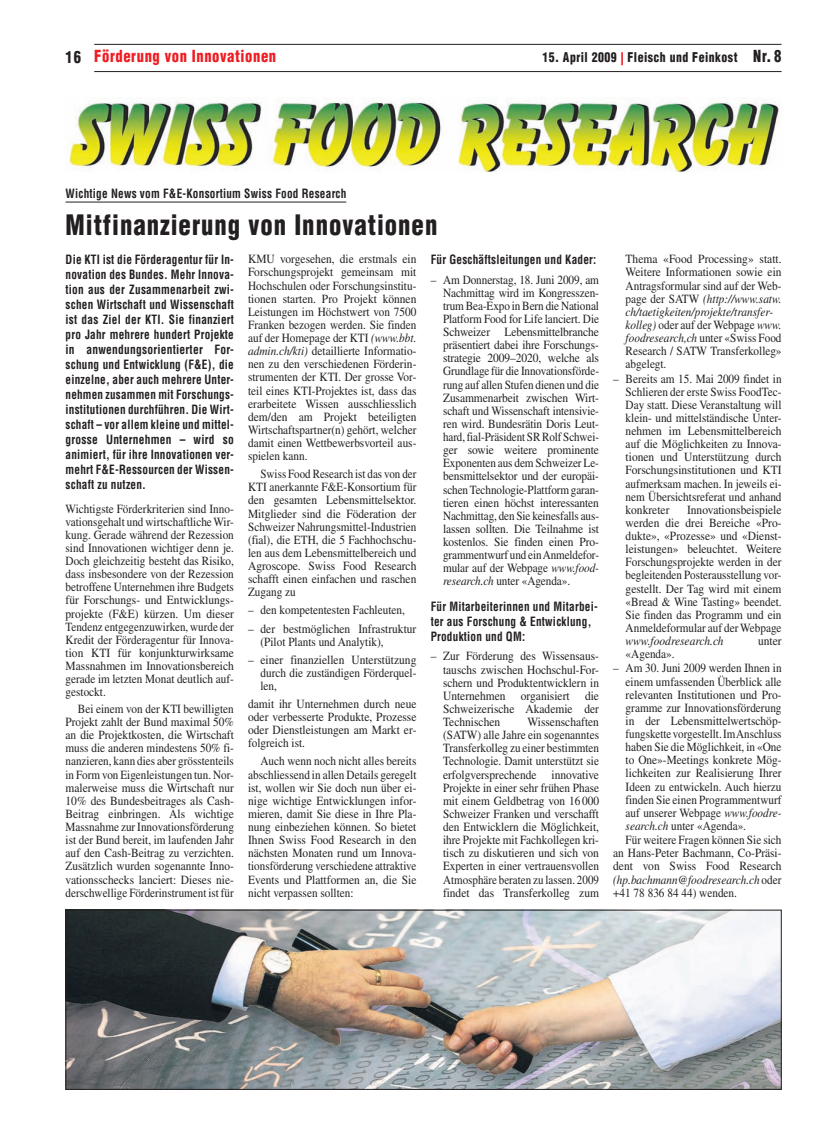
<style>
.page{position:relative;width:833px;height:1134px;background:#fff}
.page>*{position:absolute;margin:0;border:0;box-sizing:border-box;transform-origin:0 0}
.t1{font:900 condensed 27.5px "Helvetica LT Std";letter-spacing:.04em;color:#231f20;scale:.9 1}
.t2{font:900 condensed 16.25px "Helvetica LT Std";letter-spacing:.04em;color:#ee1d23;scale:.9 1}
.t3{font:900 condensed 13.12px "Helvetica LT Std";letter-spacing:.04em;color:#231f20;scale:.9 1}
.t4{font:12.5px/13.1px "Times LT Std";color:#231f20;text-align:justify;scale:.9 1}
.t5{font:12.5px/13.1px "Times LT Std";color:#231f20;text-align:justify;scale:.92 1}
.t6{font:700 condensed 12.5px/15px "Helvetica LT Std";letter-spacing:.02em;color:#231f20;text-align:justify;scale:.9 1}
.t7{font:12.5px/13.1px "Times LT Std";color:#231f20;text-align:justify;scale:.88 1}
.t8{font:12.5px "Times LT Std";color:#231f20;scale:.91 1}
.t9{font:italic 12.5px "Times LT Std";color:#231f20;scale:.9 1}
.t10{font:italic 12.5px "Times LT Std";color:#231f20;scale:.92 1}
.s1{color:#231f20}
.s2{color:#ee1d23}
.s3{font-size:16.25px}
.s4{font-style:italic}
.s5{font-style:normal}
</style>
<div class="page">
<img style="left:66px;top:97px;width:714px;height:75px">
<hr style="left:66px;top:202px;width:280px;height:1px;background:#231f20">
<img style="left:68px;top:912px;width:711px;height:176px">
<div style="left:66px;top:910px;width:715px;height:180px;border:1px solid #231f20"></div>
<hr style="left:94px;top:44px;width:687px;height:1px;background:#231f20">
<hr style="left:94px;top:71px;width:687px;height:1px;background:#231f20">
<h2 class="t2" style="left:66px;top:46px;width:236px"><span class="s1">16</span> Förderung von Innovationen</h2>
<p class="t3" style="left:542px;top:49px;width:267px">15. April 2009 <span class="s2">|</span> Fleisch und Feinkost <span class="s3">Nr. 8</span></p>
<p class="t6" style="left:66px;top:186px;width:314px">Wichtige News vom F&amp;E-Konsortium Swiss Food Research</p>
<h1 class="t1" style="left:66px;top:207px;width:414px">Mitfinanzierung von Innovationen</h1>
<p class="t6" style="left:66px;top:252px;width:189px">Die KTI ist die Förderagentur für In&shy;novation des Bundes. Mehr Innova&shy;tion aus der Zusammenarbeit zwi&shy;schen Wirtschaft und Wissenschaft ist das Ziel der KTI. Sie finanziert pro Jahr mehrere hundert Projekte in anwendungsorientierter For&shy;schung und Entwicklung (F&amp;E), die einzelne, aber auch mehrere Unter&shy;nehmen zusammen mit Forschungs&shy;institutionen durchführen. Die Wirt&shy;schaft – vor allem kleine und mittel&shy;grosse Unternehmen – wird so animiert, für ihre Innovationen ver&shy;mehrt F&amp;E-Ressourcen der Wissen&shy;schaft zu nutzen.</p>
<p class="t4" style="left:66px;top:502px;width:189px">Wichtigste Förderkriterien sind Inno&shy;vationsgehalt und wirtschaftliche Wir&shy;kung. Gerade während der Rezession sind Innovationen wichtiger denn je.<br>Doch gleichzeitig besteht das Risiko, dass insbesondere von der Rezession betroffene Unternehmen ihre Budgets für Forschungs- und Entwicklungs&shy;projekte (F&amp;E) kürzen. Um dieser Tendenz entgegenzuwirken, wurde der Kredit der Förderagentur für Innova&shy;tion KTI für konjunkturwirksame Massnahmen im Innovationsbereich gerade im letzten Monat deutlich auf&shy;gestockt.</p>
<p class="t4" style="left:66px;top:702px;width:189px;text-indent:12px">Bei einem von der KTI bewilligten Projekt zahlt der Bund maximal 50% an die Projektkosten, die Wirtschaft muss die anderen mindestens 50% fi&shy;nanzieren, kann dies aber grösstenteils in Form von Eigenleistungen tun. Nor&shy;malerweise muss die Wirtschaft nur 10% des Bundesbeitrages als Cash-Beitrag einbringen. Als wichtige Massnahme zur Innovationsförderung ist der Bund bereit, im laufenden Jahr auf den Cash-Beitrag zu verzichten.<br>Zusätzlich wurden sogenannte Inno&shy;vationsschecks lanciert: Dieses nie&shy;derschwellige Förderinstrument ist für</p>
<p class="t6" style="left:431px;top:252px;width:186px">Für Geschäftsleitungen und Kader:</p>
<p class="t4" style="left:443px;top:273px;width:175px;text-indent:-12px">– Am Donnerstag, 18. Juni 2009, am Nachmittag wird im Kongresszen&shy;trum Bea-Expo in Bern die National Platform Food for Life lanciert. Die Schweizer Lebensmittelbranche präsentiert dabei ihre Forschungs&shy;strategie 2009–2020, welche als Grundlage für die Innovationsförde&shy;rung auf allen Stufen dienen und die Zusammenarbeit zwischen Wirt&shy;schaft und Wissenschaft intensivie&shy;ren wird. Bundesrätin Doris Leut&shy;hard, fial-Präsident SR Rolf Schwei&shy;ger sowie weitere prominente Exponenten aus dem Schweizer Le&shy;bensmittelsektor und der europäi&shy;schen Technologie-Plattform garan&shy;tieren einen höchst interessanten Nachmittag, den Sie keinesfalls aus&shy;lassen sollten. Die Teilnahme ist kostenlos. Sie finden einen Pro&shy;grammentwurf und ein Anmeldefor&shy;mular auf der Webpage <span class="s4">www.food&shy;research.ch</span> unter «Agenda».</p>
<p class="t6" style="left:431px;top:598px;width:187px;text-align:left">Für Mitarbeiterinnen und Mitarbei&shy;ter aus Forschung &amp; Entwicklung,<br>Produktion und QM:</p>
<p class="t5" style="left:443px;top:650px;width:171px;text-indent:-12px">– Zur Förderung des Wissensaus&shy;tauschs zwischen Hochschul-For&shy;schern und Produktentwicklern in Unternehmen organisiert die Schweizerische Akademie der Technischen</p>
<p class="t5" style="left:248px;top:252px;width:184px">KMU vorgesehen, die erstmals ein Forschungsprojekt gemeinsam mit Hochschulen oder Forschungsinstitu&shy;tionen starten. Pro Projekt können Leistungen im Höchstwert von 7500<br>Franken bezogen werden. Sie finden auf der Homepage der KTI <span class="s4">(www.bbt. admin.ch/kti)</span> detaillierte Informatio&shy;nen zu den verschiedenen Förderin&shy;strumenten der KTI. Der grosse Vor&shy;teil eines KTI-Projektes ist, dass das erarbeitete Wissen ausschliesslich dem/den am Projekt beteiligten Wirtschaftspartner(n) gehört, welcher damit einen Wettbewerbsvorteil aus&shy;spielen kann.</p>
<p class="t7" style="left:248px;top:467px;width:193px;text-indent:12px">Swiss Food Research ist das von der KTI anerkannte F&amp;E-Konsortium für den gesamten Lebensmittelsektor.<br>Mitglieder sind die Föderation der Schweizer Nahrungsmittel-Industrien (fial), die ETH, die 5 Fachhochschu&shy;len aus dem Lebensmittelbereich und Agroscope. Swiss Food Research schafft einen einfachen und raschen Zugang zu</p>
<p class="t4" style="left:248px;top:604px;width:176px">– den kompetentesten Fachleuten,</p>
<p class="t5" style="left:260px;top:622px;width:171px;text-indent:-12px">– der bestmöglichen Infrastruktur (Pilot Plants und Analytik),</p>
<p class="t5" style="left:260px;top:653px;width:171px;text-indent:-12px">– einer finanziellen Unterstützung durch die zuständigen Förderquel&shy;len,</p>
<p class="t5" style="left:248px;top:697px;width:184px">damit ihr Unternehmen durch neue oder verbesserte Produkte, Prozesse oder Dienstleistungen am Markt er&shy;folgreich ist.</p>
<p class="t4" style="left:248px;top:755px;width:189px;text-indent:12px">Auch wenn noch nicht alles bereits abschliessend in allen Details geregelt ist, wollen wir Sie doch nun über ei&shy;nige wichtige Entwicklungen infor&shy;mieren, damit Sie diese in Ihre Pla&shy;nung einbeziehen können. So bietet Ihnen Swiss Food Research in den nächsten Monaten rund um Innova&shy;tionsförderung verschie-dene attraktive Events und Plattformen an, die Sie nicht verpassen sollten:</p>
<p class="t5" style="left:443px;top:715px;width:171px;text-indent:84px">Wissenschaften (SATW) alle Jahre ein sogenanntes Transferkolleg zu einer bestimmten Technologie. Damit unterstützt sie erfolgversprechende innovative Projekte in einer sehr frühen Phase mit einem Geldbetrag von 16 000<br>Schweizer Franken und verschafft den Entwicklern die Möglichkeit, ihre Projekte mit Fachkollegen kri&shy;tisch zu diskutieren und sich von Experten in einer vertrauensvollen Atmosphäre beraten zu lassen. 2009 findet das Transferkolleg zum</p>
<p class="t5" style="left:625px;top:252px;width:171px;text-align:left">Thema «Food Processing» statt.<br>Weitere Informationen sowie ein<br>Antragsformular sind auf der Web&shy;page der SATW <span class="s4">(http://www.satw. ch/taetigkeiten/projekte/transfer&shy;kolleg)</span> oder auf der Webpage <span class="s4">www. foodresearch,ch</span> unter «Swiss Food<br>Research / SATW Transferkolleg» abgelegt.</p>
<p class="t4" style="left:625px;top:372px;width:175px;text-indent:-12px">– Bereits am 15. Mai 2009 findet in Schlieren der erste Swiss FoodTec-Day statt. Diese Veranstal-tung will klein- und mittelständische Unter&shy;nehmen im Lebensmittelbereich auf die Möglichkeiten zu Innova&shy;tionen und Unterstützung durch Forschungsinstitutionen und KTI aufmerksam machen. In jeweils ei&shy;nem Übersichtsreferat und anhand konkreter</p>
<p class="t5" style="left:625px;top:503px;width:171px;text-indent:61px">Innovationsbeispiele werden die drei Berei-che «Pro&shy;dukte», «Prozesse» und «Dienst&shy;leistungen» beleuchtet. Weitere Forschungsprojekte wer-den in der begleitenden Posterausstellung vor&shy;gestellt. Der Tag wird mit einem «Bread &amp; Wine Tasting» beendet.<br>Sie finden das Programm und ein Anmeldeformular auf der Webpage</p>
<p class="t10" style="left:625px;top:634px;width:108px">www.foodresearch.ch</p>
<p class="t5" style="left:758px;top:634px;width:27px">unter</p>
<p class="t4" style="left:625px;top:647px;width:56px">«Agenda».</p>
<p class="t4" style="left:613px;top:662px;width:189px">– Am 30. Juni 2009 werden Ihnen in</p>
<p class="t4" style="left:625px;top:675px;width:175px">einem umfassenden Überblick alle</p>
<p class="t5" style="left:625px;top:688px;width:171px">relevanten Institutionen und Pro-</p>
<p class="t4" style="left:625px;top:701px;width:175px">gramme zur Innovationsförderung</p>
<p class="t5" style="left:625px;top:714px;width:171px">in der Lebensmittelwertschöp-</p>
<p class="t7" style="left:625px;top:727px;width:179px">fungskette vorgestellt. Im An-schluss</p>
<p class="t4" style="left:625px;top:740px;width:175px">haben Sie die Möglichkeit, in «One</p>
<p class="t8" style="left:625px;top:753px;width:173px">to One»-Meetings konkrete Mög-</p>
<p class="t5" style="left:625px;top:767px;width:171px">lichkeiten zur Realisie-rung Ihrer</p>
<p class="t4" style="left:625px;top:780px;width:175px">Ideen zu entwickeln. Auch hierzu</p>
<p class="t4" style="left:625px;top:793px;width:175px">finden Sie einen Programmentwurf</p>
<p class="t4" style="left:625px;top:806px;width:175px">auf unserer Webpage <span class="s4">www.foodre-</span></p>
<p class="t4" style="left:625px;top:819px;width:135px"><span class="s4">search.ch</span> unter «Agenda».</p>
<p class="t4" style="left:625px;top:833px;width:175px">Für weitere Fragen können Sie sich</p>
<p class="t8" style="left:613px;top:846px;width:186px">an Hans-Peter Bachmann, Co-Präsi-</p>
<p class="t5" style="left:613px;top:860px;width:184px">dent von Swiss Food Research</p>
<p class="t9" style="left:613px;top:872px;width:189px">(hp.bachmann@foodresearch.ch <span class="s5">oder</span></p>
<p class="t4" style="left:613px;top:886px;width:139px">+41 78 836 84 44) wenden.</p>
</div>
